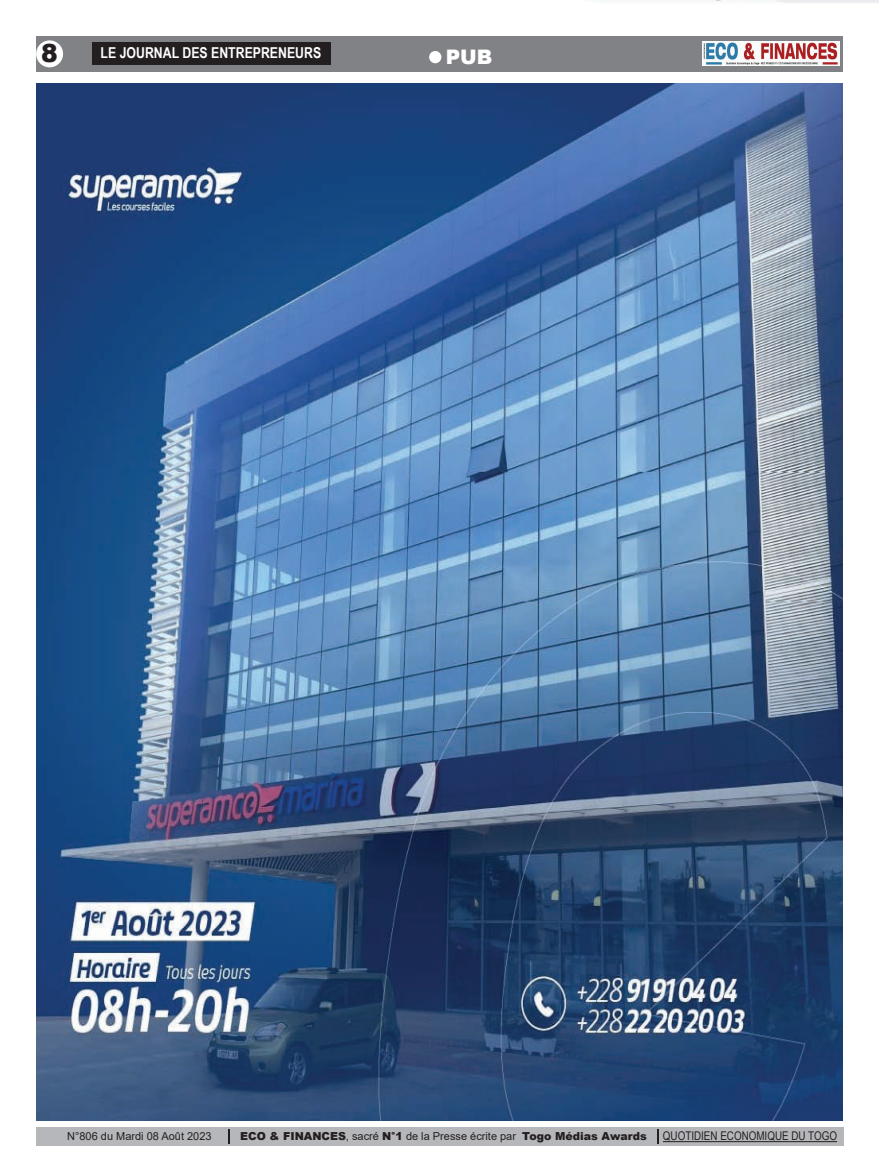
<style>
.page{position:relative;width:879px;height:1163px;background:#fff}
.page>*{position:absolute;margin:0;border:0;box-sizing:border-box;transform-origin:0 0}
.t1{font:900 25px "Arial";color:#231f20}
.t2{font:900 20px "Arial";color:#fff}
.t3{font:700 15px "Arial Narrow";color:#fff}
.t4{font:12px "Arial Narrow";color:#231f20}
.t5{font:900 11px "Arial";color:#231f20}
.t6{font:11px "Arial";color:#231f20}
.s1{font-weight:400}
</style>
<div class="page">
<div style="left:36px;top:36px;width:807px;height:36px;background:#808285"></div>
<div style="left:93px;top:42px;width:238px;height:22px;background:#231f20"></div>
<div style="left:36px;top:40px;width:27px;height:27px;background:#fff;border-radius:50%"></div>
<img style="left:702px;top:42px;width:137px;height:24px">
<div style="left:36px;top:1127px;width:807px;height:18px;background:#b6b7bb"></div>
<hr style="left:663px;top:1140px;width:174px;height:1px;background:#231f20">
<svg style="left:228px;top:1129px;width:2px;height:14px"></svg>
<svg style="left:657px;top:1129px;width:2px;height:14px"></svg>
<div style="left:429px;top:51px;width:12px;height:12px;background:#fff;border-radius:50%"></div>
<img style="left:606px;top:0;width:273px;height:3px">
<img style="left:36px;top:84px;width:807px;height:1036px">
<h1 class="t1" style="left:41px;top:35px;width:18px">8</h1>
<h2 class="t2" style="left:446px;top:43px;width:48px">PUB</h2>
<h3 class="t3" style="left:101px;top:41px;width:222px">LE JOURNAL DES ENTREPRENEURS</h3>
<p class="t6" style="left:67px;top:1128px;width:146px">N°806 du Mardi 08 Août 2023</p>
<p class="t5" style="left:240px;top:1128px;width:408px">ECO &amp; FINANCES<span class="s1">, sacré</span> N°1 <span class="s1">de la Presse écrite par</span> Togo Médias Awards</p>
<p class="t4" style="left:663px;top:1127px;width:176px">QUOTIDIEN ECONOMIQUE DU TOGO</p>
</div>
